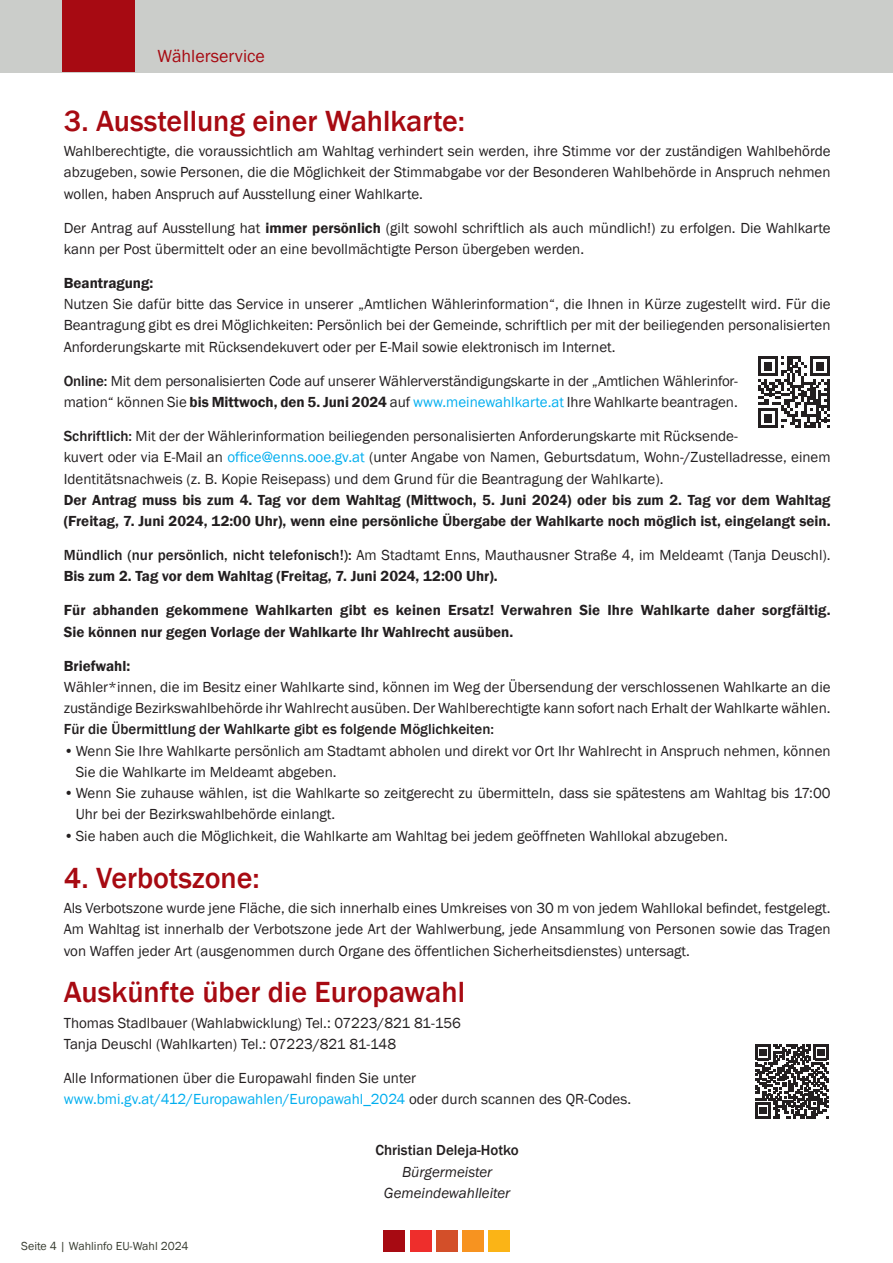
<style>
.page{position:relative;width:893px;height:1263px;background:#fff}
.page>*{position:absolute;margin:0;border:0;box-sizing:border-box;transform-origin:0 0}
.t1{font:500 30px "Franklin Gothic";color:#a70a12}
.t2{font:18px "Franklin Gothic";color:#a70a12}
.t3{font:15px/21.3px "Franklin Gothic";color:#231f20;text-align:justify}
.t4{font:600 15px "Franklin Gothic";color:#231f20}
.t5{font:500 15px "Franklin Gothic";color:#231f20}
.t6{font:15px "Franklin Gothic";color:#00aeef}
.t7{font:italic 15px "Franklin Gothic";color:#231f20}
.t8{font:12px "Franklin Gothic";color:#393e32}
.s1{font-weight:600}
.s2{font-weight:500}
.s3{color:#00aeef}
.s4{color:#231f20}
</style>
<div class="page">
<div style="left:0;top:0;width:893px;height:72px;background:#cbcdca"></div>
<div style="left:63px;top:0;width:72px;height:72px;background:#a70a12"></div>
<div style="left:383px;top:1230px;width:21px;height:21px;background:#a70a12"></div>
<div style="left:410px;top:1230px;width:21px;height:21px;background:#ee2e2c"></div>
<div style="left:436px;top:1230px;width:21px;height:21px;background:#d34f29"></div>
<div style="left:462px;top:1230px;width:21px;height:21px;background:#f79320"></div>
<div style="left:488px;top:1230px;width:22px;height:21px;background:#fbb416"></div>
<svg style="left:755px;top:1044px;width:74px;height:74px"></svg>
<svg style="left:758px;top:356px;width:72px;height:72px"></svg>
<p class="t2" style="left:157px;top:45px;width:109px">Wählerservice</p>
<p class="t1" style="left:64px;top:102px;width:403px">3. Ausstellung einer Wahlkarte:</p>
<p class="t3" style="left:64px;top:141px;width:768px">Wahlberechtigte, die voraussichtlich am Wahltag verhindert sein werden, ihre Stimme vor der zuständigen Wahlbehörde abzugeben, sowie Personen, die die Möglichkeit der Stimmabgabe vor der Besonderen Wahlbehörde in Anspruch nehmen wollen, haben Anspruch auf Ausstellung einer Wahlkarte.</p>
<p class="t3" style="left:64px;top:217px;width:768px">Der Antrag auf Ausstellung hat <span class="s1">immer persönlich</span> (gilt sowohl schriftlich als auch mündlich!) zu erfolgen. Die Wahlkarte kann per Post übermittelt oder an eine bevollmächtigte Person übergeben werden.</p>
<p class="t4" style="left:64px;top:274px;width:91px">Beantragung:</p>
<p class="t3" style="left:64px;top:294px;width:768px">Nutzen Sie dafür bitte das Service in unserer „Amtlichen Wählerinformation“, die Ihnen in Kürze zugestellt wird. Für die Beantragung gibt es drei Möglichkeiten: Persönlich bei der Gemeinde, schriftlich per mit der beiliegenden personalisierten Anforderungskarte mit Rücksendekuvert oder per E-Mail sowie elektronisch im Internet.</p>
<p class="t3" style="left:64px;top:370px;width:675px"><span class="s2">Online:</span> Mit dem personalisierten Code auf unserer Wählerverständigungskarte in der „Amtlichen Wählerinfor-</p>
<p class="t3" style="left:64px;top:392px;width:675px">mation“ können Sie <span class="s1">bis Mittwoch, den 5. Juni 2024</span> auf <span class="s3">www.meinewahlkarte.at</span> Ihre Wahlkarte beantragen.</p>
<p class="t3" style="left:64px;top:426px;width:768px;text-align:left"><span class="s2">Schriftlich:</span> Mit der der Wählerinformation beiliegenden personalisierten Anforderungskarte mit Rücksende-<br>kuvert oder via E-Mail an <span class="s3">office@enns.ooe.gv.at</span> (unter Angabe von Namen, Geburtsdatum, Wohn-/Zustelladresse, einem<br>Identitätsnachweis (z. B. Kopie Reisepass) und dem Grund für die Beantragung der Wahlkarte).</p>
<p class="t4" style="left:64px;top:490px;width:768px">Der Antrag muss bis zum 4. Tag vor dem Wahltag (Mittwoch, 5. Juni 2024) oder bis zum 2. Tag vor dem Wahltag</p>
<p class="t4" style="left:64px;top:512px;width:768px">(Freitag, 7. Juni 2024, 12:00 Uhr), wenn eine persönliche Übergabe der Wahlkarte noch möglich ist, eingelangt sein.</p>
<p class="t3" style="left:64px;top:545px;width:768px"><span class="s2">Mündlich (nur persönlich, nicht telefonisch!):</span> Am Stadtamt Enns, Mauthausner Straße 4, im Meldeamt (Tanja Deuschl).</p>
<p class="t4" style="left:64px;top:567px;width:435px">Bis zum 2. Tag vor dem Wahltag (Freitag, 7. Juni 2024, 12:00 Uhr).</p>
<p class="t4" style="left:64px;top:601px;width:768px">Für abhanden gekommene Wahlkarten gibt es keinen Ersatz! Verwahren Sie Ihre Wahlkarte daher sorgfältig.</p>
<p class="t4" style="left:64px;top:622px;width:451px">Sie können nur gegen Vorlage der Wahlkarte Ihr Wahlrecht ausüben.</p>
<p class="t4" style="left:64px;top:656px;width:68px">Briefwahl:</p>
<p class="t3" style="left:64px;top:676px;width:768px">Wähler*innen, die im Besitz einer Wahlkarte sind, können im Weg der Übersendung der verschlossenen Wahlkarte an die zuständige Bezirkswahlbehörde ihr Wahlrecht ausüben. Der Wahlberechtigte kann sofort nach Erhalt der Wahlkarte wählen.</p>
<p class="t5" style="left:64px;top:720px;width:432px">Für die Übermittlung der Wahlkarte gibt es folgende Möglichkeiten:</p>
<p class="t3" style="left:64px;top:740px;width:768px">•Wenn Sie Ihre Wahlkarte persönlich am Stadtamt abholen und direkt vor Ort Ihr Wahlrecht in Anspruch nehmen, können</p>
<p class="t3" style="left:76px;top:762px;width:262px">Sie die Wahlkarte im Meldeamt abgeben.</p>
<p class="t3" style="left:64px;top:783px;width:768px">•Wenn Sie zuhause wählen, ist die Wahlkarte so zeitgerecht zu übermitteln, dass sie spätestens am Wahltag bis 17:00</p>
<p class="t3" style="left:76px;top:804px;width:261px">Uhr bei der Bezirkswahlbehörde einlangt.</p>
<p class="t3" style="left:64px;top:825px;width:666px">•Sie haben auch die Möglichkeit, die Wahlkarte am Wahltag bei jedem geöffneten Wahllokal abzugeben.</p>
<p class="t1" style="left:64px;top:859px;width:198px">4. Verbotszone:</p>
<p class="t3" style="left:64px;top:898px;width:768px">Als Verbotszone wurde jene Fläche, die sich innerhalb eines Umkreises von 30 m von jedem Wahllokal befindet, festgelegt.<br>Am Wahltag ist innerhalb der Verbotszone jede Art der Wahlwerbung, jede Ansammlung von Personen sowie das Tragen von Waffen jeder Art (ausgenommen durch Organe des öffentlichen Sicherheitsdienstes) untersagt.</p>
<p class="t1" style="left:64px;top:974px;width:403px">Auskünfte über die Europawahl</p>
<p class="t3" style="left:64px;top:1012px;width:399px">Thomas Stadlbauer (Wahlabwicklung) Tel.: 07223/821 81-156</p>
<p class="t3" style="left:64px;top:1034px;width:334px">Tanja Deuschl (Wahlkarten) Tel.: 07223/821 81-148</p>
<p class="t3" style="left:64px;top:1068px;width:354px">Alle Informationen über die Europawahl finden Sie unter</p>
<p class="t6" style="left:64px;top:1090px;width:569px">www.bmi.gv.at/412/Europawahlen/Europawahl_2024 <span class="s4">oder durch scannen des QR-Codes.</span></p>
<p class="t5" style="left:375px;top:1141px;width:145px">Christian Deleja-Hotko</p>
<p class="t7" style="left:402px;top:1162px;width:92px">Bürgermeister</p>
<p class="t7" style="left:384px;top:1183px;width:128px">Gemeindewahlleiter</p>
<p class="t8" style="left:21px;top:1238px;width:169px">Seite 4 | Wahlinfo EU-Wahl 2024</p>
</div>
